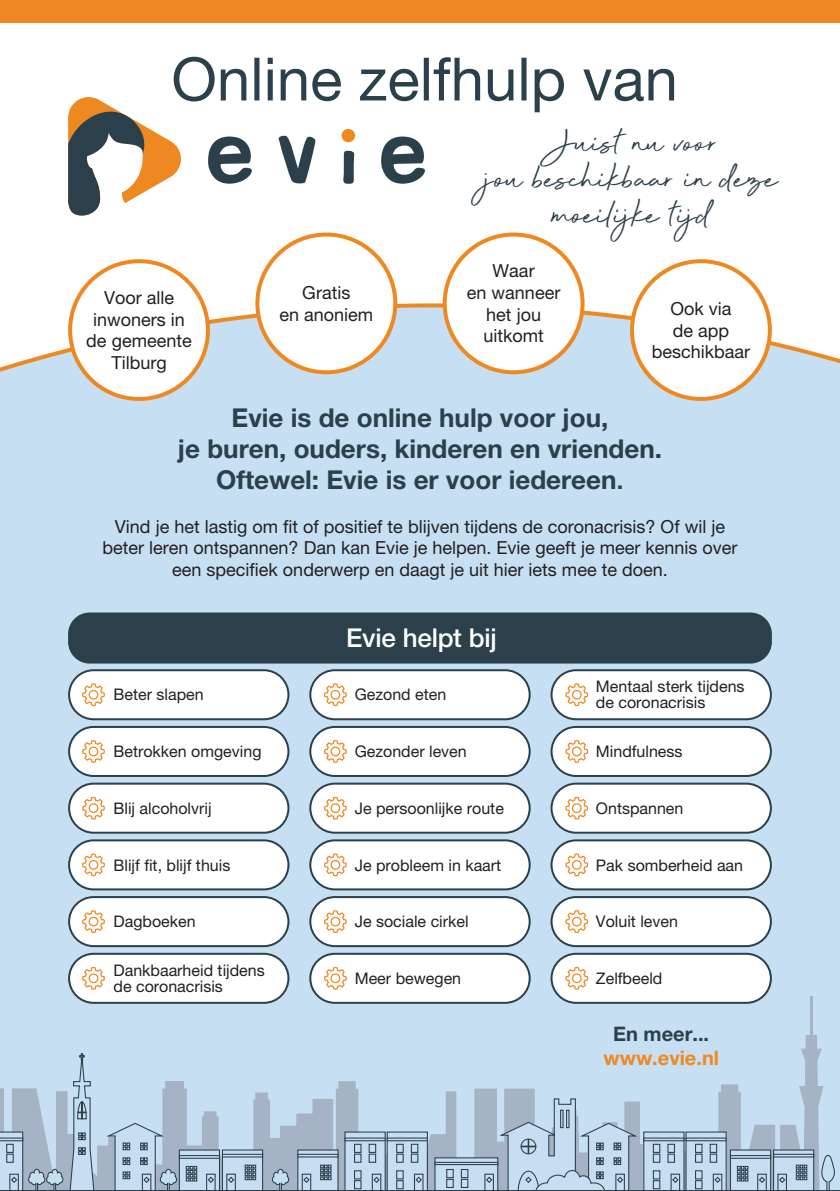
<style>
.page{position:relative;width:840px;height:1191px;background:#fff}
.page>*{position:absolute;margin:0;border:0;box-sizing:border-box;transform-origin:0 0}
.t1{font:44px/36px "Beyond Infinity";color:#2c404b;text-align:center}
.t2{font:700 26px/31.2px "Helvetica Neue LT Pro";color:#2c404b;text-align:center}
.t3{font:500 26px "Helvetica Neue LT Pro";letter-spacing:-.01em;color:#fff}
.t4{font:700 20px "Helvetica Neue LT Pro";color:#ee8922}
.t5{font:700 20px "Helvetica Neue LT Pro";color:#2c404b}
.t6{font:18px/21.6px "Helvetica Neue LT Pro";color:#231f20;text-align:center}
.t7{font:16px/16px "Helvetica Neue LT Pro";color:#231f20}
.s1{font-weight:500}
</style>
<div class="page">
<div style="left:0;top:303px;width:839px;height:887px;background:#c7dff2"></div>
<svg style="left:68px;top:57px;width:605px;height:159px"></svg>
<div style="left:70px;top:261px;width:138px;height:138px;background:#fff;border-radius:50%"></div>
<div style="left:68px;top:259px;width:142px;height:142px;border:4px solid #ee8922;border-radius:50%"></div>
<div style="left:257px;top:234px;width:138px;height:138px;background:#fff;border-radius:50%"></div>
<div style="left:255px;top:232px;width:142px;height:142px;border:4px solid #ee8922;border-radius:50%"></div>
<div style="left:444px;top:234px;width:138px;height:138px;background:#fff;border-radius:50%"></div>
<div style="left:442px;top:232px;width:142px;height:142px;border:4px solid #ee8922;border-radius:50%"></div>
<div style="left:631px;top:261px;width:138px;height:138px;background:#fff;border-radius:50%"></div>
<div style="left:629px;top:259px;width:142px;height:142px;border:4px solid #ee8922;border-radius:50%"></div>
<div style="left:68px;top:612px;width:703px;height:51px;background:#2c404b;border-radius:22px"></div>
<div style="left:0;top:0;width:839px;height:23px;background:#ee8922"></div>
<div style="left:69px;top:670px;width:219px;height:49px;background:#fff;border-radius:25px"></div>
<div style="left:68px;top:669px;width:221px;height:51px;border:2px solid #2c404b;border-radius:25px"></div>
<svg style="left:82px;top:683px;width:23px;height:23px"></svg>
<div style="left:69px;top:727px;width:219px;height:49px;background:#fff;border-radius:25px"></div>
<div style="left:68px;top:726px;width:221px;height:51px;border:2px solid #2c404b;border-radius:25px"></div>
<svg style="left:82px;top:740px;width:23px;height:23px"></svg>
<div style="left:69px;top:783px;width:219px;height:49px;background:#fff;border-radius:25px"></div>
<div style="left:68px;top:782px;width:221px;height:51px;border:2px solid #2c404b;border-radius:25px"></div>
<svg style="left:82px;top:797px;width:23px;height:22px"></svg>
<div style="left:69px;top:840px;width:219px;height:49px;background:#fff;border-radius:25px"></div>
<div style="left:68px;top:839px;width:221px;height:51px;border:2px solid #2c404b;border-radius:25px"></div>
<svg style="left:82px;top:853px;width:23px;height:23px"></svg>
<div style="left:69px;top:897px;width:219px;height:49px;background:#fff;border-radius:25px"></div>
<div style="left:68px;top:896px;width:221px;height:51px;border:2px solid #2c404b;border-radius:25px"></div>
<svg style="left:82px;top:910px;width:23px;height:23px"></svg>
<div style="left:69px;top:953px;width:219px;height:49px;background:#fff;border-radius:25px"></div>
<div style="left:68px;top:952px;width:221px;height:51px;border:2px solid #2c404b;border-radius:25px"></div>
<svg style="left:82px;top:967px;width:23px;height:22px"></svg>
<div style="left:310px;top:670px;width:219px;height:49px;background:#fff;border-radius:25px"></div>
<div style="left:309px;top:669px;width:221px;height:51px;border:2px solid #2c404b;border-radius:25px"></div>
<svg style="left:324px;top:683px;width:22px;height:23px"></svg>
<div style="left:310px;top:727px;width:219px;height:49px;background:#fff;border-radius:25px"></div>
<div style="left:309px;top:726px;width:221px;height:51px;border:2px solid #2c404b;border-radius:25px"></div>
<svg style="left:324px;top:740px;width:22px;height:23px"></svg>
<div style="left:310px;top:783px;width:219px;height:49px;background:#fff;border-radius:25px"></div>
<div style="left:309px;top:782px;width:221px;height:51px;border:2px solid #2c404b;border-radius:25px"></div>
<svg style="left:324px;top:797px;width:22px;height:22px"></svg>
<div style="left:310px;top:840px;width:219px;height:49px;background:#fff;border-radius:25px"></div>
<div style="left:309px;top:839px;width:221px;height:51px;border:2px solid #2c404b;border-radius:25px"></div>
<svg style="left:324px;top:853px;width:22px;height:23px"></svg>
<div style="left:310px;top:897px;width:219px;height:49px;background:#fff;border-radius:25px"></div>
<div style="left:309px;top:896px;width:221px;height:51px;border:2px solid #2c404b;border-radius:25px"></div>
<svg style="left:324px;top:910px;width:22px;height:23px"></svg>
<div style="left:310px;top:953px;width:219px;height:49px;background:#fff;border-radius:25px"></div>
<div style="left:309px;top:952px;width:221px;height:51px;border:2px solid #2c404b;border-radius:25px"></div>
<svg style="left:324px;top:967px;width:22px;height:22px"></svg>
<div style="left:551px;top:670px;width:219px;height:49px;background:#fff;border-radius:25px"></div>
<div style="left:550px;top:669px;width:221px;height:51px;border:2px solid #2c404b;border-radius:25px"></div>
<svg style="left:565px;top:683px;width:22px;height:23px"></svg>
<div style="left:551px;top:727px;width:219px;height:49px;background:#fff;border-radius:25px"></div>
<div style="left:550px;top:726px;width:221px;height:51px;border:2px solid #2c404b;border-radius:25px"></div>
<svg style="left:565px;top:740px;width:22px;height:23px"></svg>
<div style="left:551px;top:783px;width:219px;height:49px;background:#fff;border-radius:25px"></div>
<div style="left:550px;top:782px;width:221px;height:51px;border:2px solid #2c404b;border-radius:25px"></div>
<svg style="left:565px;top:797px;width:22px;height:22px"></svg>
<div style="left:551px;top:897px;width:219px;height:49px;background:#fff;border-radius:25px"></div>
<div style="left:550px;top:896px;width:221px;height:51px;border:2px solid #2c404b;border-radius:25px"></div>
<svg style="left:565px;top:910px;width:22px;height:23px"></svg>
<div style="left:551px;top:840px;width:219px;height:49px;background:#fff;border-radius:25px"></div>
<div style="left:550px;top:839px;width:221px;height:51px;border:2px solid #2c404b;border-radius:25px"></div>
<svg style="left:565px;top:853px;width:22px;height:23px"></svg>
<div style="left:551px;top:953px;width:219px;height:49px;background:#fff;border-radius:25px"></div>
<div style="left:550px;top:952px;width:221px;height:51px;border:2px solid #2c404b;border-radius:25px"></div>
<svg style="left:565px;top:967px;width:22px;height:22px"></svg>
<hr style="left:809px;top:996px;width:2px;height:41px;background:#a5b3c5">
<hr style="left:0;top:1190px;width:839px;height:1px;background:#2c404a">
<svg style="left:0;top:1035px;width:836px;height:155px;background:#b8cee1"></svg>
<p class="t6" style="left:86px;top:287px;width:107px">Voor alle inwoners in de gemeente<br>Tilburg</p>
<p class="t6" style="left:279px;top:281px;width:95px">Gratis<br>en anoniem</p>
<h1 class="t1" style="left:485px;top:127px;width:293px">Juist nu voor<br>jou beschikbaar in deze moeilijke tijd</h1>
<p class="t6" style="left:466px;top:260px;width:95px">Waar<br>en wanneer het jou uitkomt</p>
<p class="t6" style="left:651px;top:297px;width:100px">Ook via<br>de app beschikbaar</p>
<h2 class="t2" style="left:178px;top:401px;width:485px">Evie is de online hulp voor jou,<br>je buren, ouders, kinderen en vrienden.<br>Oftewel: Evie is er voor iedereen<span class="s1">.</span></h2>
<p class="t6" style="left:102px;top:515px;width:636px">Vind je het lastig om fit of positief te blijven tijdens de coronacrisis? Of wil je beter leren ontspannen? Dan kan Evie je helpen. Evie geeft je meer kennis over een specifiek onderwerp en daagt je uit hier iets mee te doen.</p>
<h2 class="t3" style="left:346px;top:622px;width:152px">Evie helpt bij</h2>
<p class="t7" style="left:113px;top:686px;width:92px">Beter slapen</p>
<p class="t7" style="left:113px;top:743px;width:149px">Betrokken omgeving</p>
<p class="t7" style="left:354px;top:686px;width:93px">Gezond eten</p>
<p class="t7" style="left:354px;top:743px;width:113px">Gezonder leven</p>
<p class="t7" style="left:595px;top:678px;width:150px">Mentaal sterk tijdens de coronacrisis</p>
<p class="t7" style="left:595px;top:743px;width:88px">Mindfulness</p>
<p class="t7" style="left:113px;top:800px;width:100px">Blij alcoholvrij</p>
<p class="t7" style="left:354px;top:800px;width:151px">Je persoonlijke route</p>
<p class="t7" style="left:595px;top:800px;width:89px">Ontspannen</p>
<p class="t7" style="left:113px;top:856px;width:118px">Blijf fit, blijf thuis</p>
<p class="t7" style="left:354px;top:856px;width:148px">Je probleem in kaart</p>
<p class="t7" style="left:595px;top:856px;width:149px">Pak somberheid aan</p>
<p class="t7" style="left:113px;top:913px;width:84px">Dagboeken</p>
<p class="t7" style="left:113px;top:962px;width:153px">Dankbaarheid tijdens de coronacrisis</p>
<p class="t7" style="left:354px;top:913px;width:115px">Je sociale cirkel</p>
<p class="t7" style="left:354px;top:970px;width:108px">Meer bewegen</p>
<p class="t7" style="left:595px;top:913px;width:84px">Voluit leven</p>
<p class="t7" style="left:595px;top:970px;width:68px">Zelfbeeld</p>
<p class="t5" style="left:613px;top:1021px;width:97px">En meer...</p>
<p class="t4" style="left:603px;top:1045px;width:117px">www.evie.nl</p>
</div>
